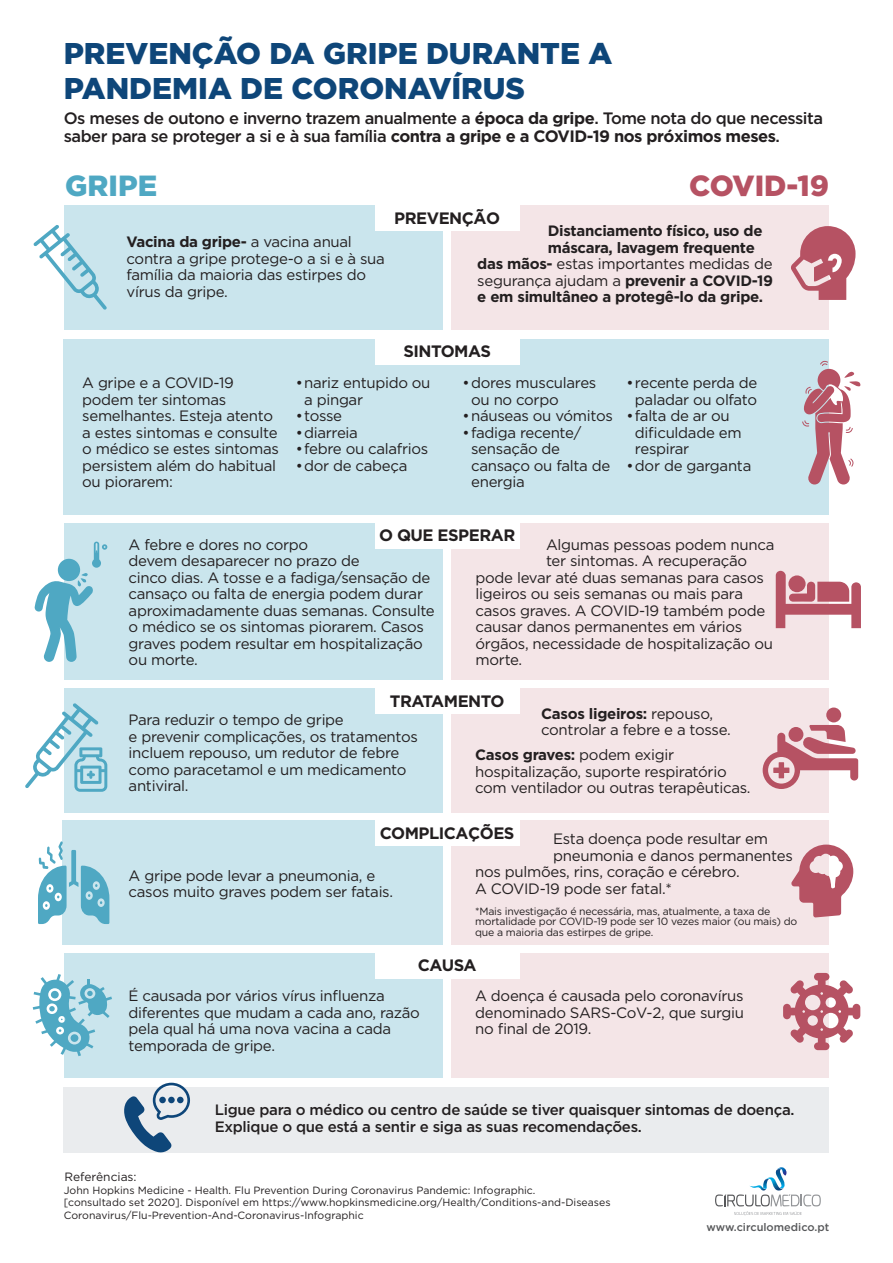
<style>
.page{position:relative;width:893px;height:1263px;background:#fff}
.page>*{position:absolute;margin:0;border:0;box-sizing:border-box;transform-origin:0 0}
.t1{font:900 30px/34.5px "Gotham";color:#0e4679}
.t2{font:900 29.1px "Gotham";color:#b65263}
.t3{font:900 29.1px "Gotham";color:#4fa8c3}
.t4{font:500 16.5px/18px "Gotham";letter-spacing:-.03em;color:#231f20}
.t5{font:700 16.5px "Gotham";letter-spacing:-.03em;color:#231f20}
.t6{font:15px/16.5px "Gotham";letter-spacing:-.02em;color:#231f20}
.t7{font:700 15px "Gotham";letter-spacing:-.02em;color:#231f20}
.t8{font:500 15px/16.5px "Gotham";letter-spacing:-.02em;color:#231f20}
.t9{font:12px "Gotham";color:#231f20}
.t10{font:500 10.95px "Gotham";color:#57585a}
.t11{font:10.5px/12.6px "Gotham";color:#231f20}
.t12{font:10.5px/10.5px "Gotham";letter-spacing:-.02em;color:#231f20}
.s1{font-weight:700}
.s2{font-weight:400}
</style>
<div class="page">
<div style="left:64px;top:1087px;width:765px;height:65px;background:#eaecee"></div>
<div style="left:64px;top:205px;width:378px;height:124px;background:#cae5ed"></div>
<div style="left:451px;top:205px;width:378px;height:124px;background:#f4e5e7"></div>
<div style="left:64px;top:688px;width:378px;height:124px;background:#cae5ed"></div>
<div style="left:451px;top:688px;width:378px;height:124px;background:#f4e5e7"></div>
<div style="left:64px;top:339px;width:765px;height:175px;background:#cae5ed"></div>
<div style="left:62px;top:821px;width:380px;height:124px;background:#cae5ed"></div>
<div style="left:451px;top:821px;width:378px;height:124px;background:#f4e5e7"></div>
<div style="left:64px;top:523px;width:378px;height:157px;background:#cae5ed"></div>
<div style="left:451px;top:523px;width:378px;height:157px;background:#f4e5e7"></div>
<div style="left:64px;top:953px;width:378px;height:124px;background:#cae5ed"></div>
<div style="left:451px;top:953px;width:378px;height:124px;background:#f4e5e7"></div>
<svg style="left:715px;top:1167px;width:106px;height:49px"></svg>
<div style="left:375px;top:205px;width:145px;height:26px;background:#fff"></div>
<div style="left:375px;top:523px;width:145px;height:26px;background:#fff"></div>
<div style="left:375px;top:821px;width:145px;height:25px;background:#fff"></div>
<div style="left:375px;top:953px;width:145px;height:26px;background:#fff"></div>
<div style="left:375px;top:688px;width:145px;height:26px;background:#fff"></div>
<div style="left:375px;top:339px;width:145px;height:26px;background:#fff"></div>
<svg style="left:33px;top:225px;width:74px;height:85px"></svg>
<div style="left:58px;top:559px;width:22px;height:22px;background:#4fa8c3;border-radius:50%"></div>
<svg style="left:34px;top:573px;width:59px;height:89px"></svg>
<svg style="left:802px;top:360px;width:59px;height:124px"></svg>
<svg style="left:776px;top:571px;width:85px;height:57px"></svg>
<svg style="left:25px;top:703px;width:82px;height:89px"></svg>
<div style="left:826px;top:707px;width:15px;height:15px;background:#b65263;border-radius:50%"></div>
<svg style="left:763px;top:725px;width:95px;height:64px"></svg>
<svg style="left:38px;top:841px;width:71px;height:83px"></svg>
<svg style="left:791px;top:844px;width:62px;height:73px"></svg>
<svg style="left:33px;top:974px;width:79px;height:82px"></svg>
<svg style="left:783px;top:973px;width:77px;height:77px"></svg>
<svg style="left:124px;top:1083px;width:66px;height:70px"></svg>
<svg style="left:791px;top:226px;width:64px;height:74px"></svg>
<div style="left:92px;top:559px;width:9px;height:9px;background:#4fa8c3;border-radius:50%"></div>
<svg style="left:94px;top:542px;width:13px;height:25px"></svg>
<p class="t1" style="left:64px;top:36px;width:550px">PREVENÇÃO DA GRIPE DURANTE A<br>PANDEMIA DE CORONAVÍRUS</p>
<p class="t4" style="left:64px;top:109px;width:761px">Os meses de outono e inverno trazem anualmente a <span class="s1">época da gripe</span>. Tome nota do que necessita saber para se proteger a si e à sua família <span class="s1">contra a gripe e a COVID-19 nos próximos meses</span>.</p>
<p class="t3" style="left:65px;top:165px;width:93px">GRIPE</p>
<p class="t2" style="left:689px;top:165px;width:142px">COVID-19</p>
<p class="t6" style="left:127px;top:233px;width:260px"><span class="s1">Vacina da gripe-</span> a vacina anual contra a gripe protege-o a si e à sua família da maioria das estirpes do vírus da gripe.</p>
<p class="t5" style="left:394px;top:208px;width:107px">PREVENÇÃO</p>
<p class="t7" style="left:548px;top:222px;width:216px">Distanciamento físico, uso de</p>
<p class="t7" style="left:548px;top:239px;width:209px">máscara, lavagem frequente</p>
<p class="t6" style="left:477px;top:255px;width:297px"><span class="s1">das mãos-</span> estas importantes medidas de</p>
<p class="t7" style="left:477px;top:272px;width:297px"><span class="s2">segurança ajudam a</span> prevenir a COVID-19</p>
<p class="t7" style="left:477px;top:288px;width:287px">e em simultâneo a protegê-lo da gripe.</p>
<p class="t5" style="left:403px;top:342px;width:89px">SINTOMAS</p>
<p class="t6" style="left:82px;top:374px;width:198px">A gripe e a COVID-19 podem ter sintomas semelhantes. Esteja atento a estes sintomas e consulte o médico se estes sintomas persistem além do habitual ou piorarem:</p>
<p class="t6" style="left:471px;top:374px;width:127px;text-indent:-9px">•dores musculares ou no corpo</p>
<p class="t6" style="left:304px;top:374px;width:128px;text-indent:-9px">•nariz entupido ou a pingar</p>
<p class="t6" style="left:296px;top:407px;width:48px">•tosse</p>
<p class="t6" style="left:296px;top:424px;width:64px">•diarreia</p>
<p class="t6" style="left:296px;top:440px;width:134px">•febre ou calafrios</p>
<p class="t6" style="left:296px;top:457px;width:113px">•dor de cabeça</p>
<p class="t6" style="left:463px;top:407px;width:152px">•náuseas ou vómitos</p>
<p class="t6" style="left:471px;top:424px;width:141px;text-indent:-9px">•fadiga recente/ sensação de cansaço ou falta de energia</p>
<p class="t6" style="left:626px;top:374px;width:132px;text-align:center">•recente perda de paladar ou olfato</p>
<p class="t6" style="left:635px;top:407px;width:108px;text-indent:-9px">•falta de ar ou dificuldade em respirar</p>
<p class="t6" style="left:626px;top:457px;width:126px">•dor de garganta</p>
<p class="t5" style="left:379px;top:526px;width:138px">O QUE ESPERAR</p>
<p class="t6" style="left:129px;top:536px;width:308px">A febre e dores no corpo<br>devem desaparecer no prazo de<br>cinco dias. A tosse e a fadiga/sensação de cansaço ou falta de energia podem durar aproximadamente duas semanas. Consulte o médico se os sintomas piorarem. Casos graves podem resultar em hospitalização ou morte.</p>
<p class="t6" style="left:546px;top:536px;width:230px">Algumas pessoas podem nunca</p>
<p class="t6" style="left:546px;top:552px;width:203px">ter sintomas. A recuperação</p>
<p class="t6" style="left:476px;top:569px;width:290px">pode levar até duas semanas para casos</p>
<p class="t6" style="left:476px;top:585px;width:269px">ligeiros ou seis semanas ou mais para</p>
<p class="t6" style="left:476px;top:602px;width:291px">casos graves. A COVID-19 também pode</p>
<p class="t6" style="left:476px;top:618px;width:268px">causar danos permanentes em vários</p>
<p class="t6" style="left:476px;top:635px;width:299px">órgãos, necessidade de hospitalização ou</p>
<p class="t6" style="left:476px;top:651px;width:48px">morte.</p>
<p class="t5" style="left:390px;top:691px;width:116px">TRATAMENTO</p>
<p class="t6" style="left:541px;top:705px;width:191px"><span class="s1">Casos ligeiros:</span> repouso, controlar a febre e a tosse.</p>
<p class="t6" style="left:475px;top:746px;width:277px"><span class="s1">Casos graves:</span> podem exigir hospitalização, suporte respiratório com ventilador ou outras terapêuticas.</p>
<p class="t6" style="left:129px;top:711px;width:291px">Para reduzir o tempo de gripe<br>e prevenir complicações, os tratamentos incluem repouso, um redutor de febre como paracetamol e um medicamento antiviral.</p>
<p class="t5" style="left:380px;top:823px;width:136px">COMPLICAÇÕES</p>
<p class="t6" style="left:553px;top:830px;width:216px">Esta doença pode resultar em</p>
<p class="t6" style="left:553px;top:847px;width:241px">pneumonia e danos permanentes</p>
<p class="t6" style="left:475px;top:863px;width:266px">nos pulmões, rins, coração e cérebro.</p>
<p class="t6" style="left:475px;top:880px;width:198px">A COVID-19 pode ser fatal.*</p>
<p class="t12" style="left:475px;top:905px;width:324px">*Mais investigação é necessária, mas, atualmente, a taxa de mortalidade por COVID-19 pode ser 10 vezes maior (ou mais) do que a maioria das estirpes de gripe.</p>
<p class="t6" style="left:129px;top:867px;width:266px">A gripe pode levar a pneumonia, e casos muito graves podem ser fatais.</p>
<p class="t5" style="left:418px;top:956px;width:60px">CAUSA</p>
<p class="t6" style="left:129px;top:987px;width:293px">É causada por vários vírus influenza diferentes que mudam a cada ano, razão pela qual há uma nova vacina a cada temporada de gripe.</p>
<p class="t6" style="left:475px;top:987px;width:270px;text-align:justify">A doença é causada pelo coronavírus denominado SARS-CoV-2, que surgiu no final de 2019.</p>
<p class="t9" style="left:65px;top:1169px;width:74px">Referências:</p>
<p class="t8" style="left:215px;top:1101px;width:581px">Ligue para o médico ou centro de saúde se tiver quaisquer sintomas de doença.<br>Explique o que está a sentir e siga as suas recomendações.</p>
<p class="t11" style="left:64px;top:1183px;width:473px">John Hopkins Medicine - Health. Flu Prevention During Coronavirus Pandemic: Infographic.</p>
<p class="t11" style="left:64px;top:1196px;width:548px">[consultado set 2020]. Disponível em https://www.hopkinsmedicine.org/Health/Conditions-and-Diseases<br>Coronavirus/Flu-Prevention-And-Coronavirus-Infographic</p>
<p class="t10" style="left:707px;top:1220px;width:124px">www.circulomedico.pt</p>
</div>
